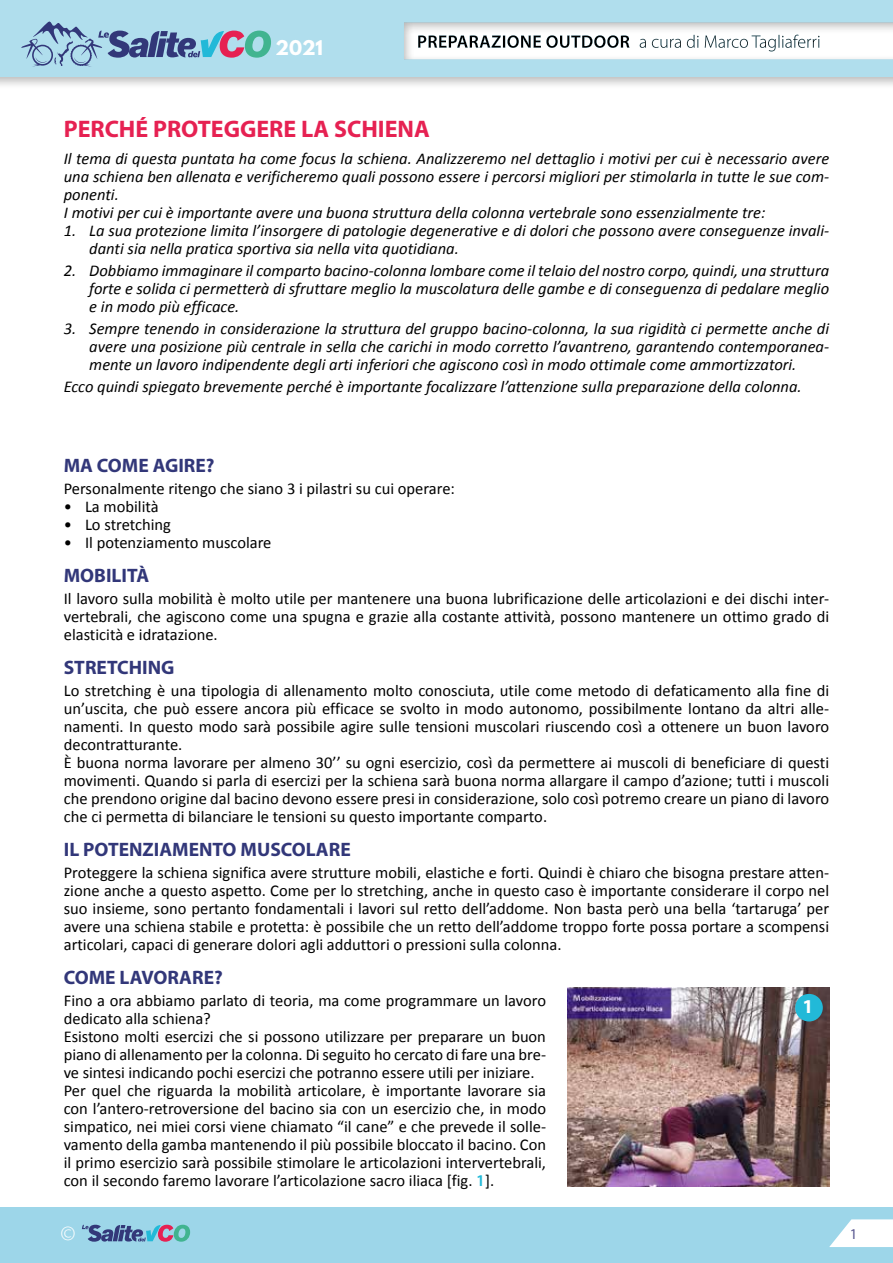
<style>
.page{position:relative;width:893px;height:1263px;background:#fff}
.page>*{position:absolute;margin:0;border:0;box-sizing:border-box;transform-origin:0 0}
.t1{font:700 24px "Myriad Pro";color:#e62152}
.t2{font:300 22.35px "Myriad Pro";color:#fff}
.t3{font:700 19.65px "Myriad Pro";color:#fff}
.t4{font:700 19.5px "Myriad Pro";color:#323779}
.t5{font:700 18px "League Spartan";color:#fff}
.t6{font:16.5px/18px "Calibri";color:#000;text-align:justify}
.t7{font:italic 16.5px/18px "Calibri";color:#000}
.t8{font:15px "Myriad Pro";color:#57558f}
.s1{font-family:"Myriad Pro";font-weight:600;color:#22b9d8}
</style>
<div class="page">
<div style="left:0;top:0;width:893px;height:89px;background:#000;opacity:.25"></div>
<div style="left:0;top:0;width:893px;height:77px;background:#b0deed"></div>
<div style="left:0;top:1208px;width:893px;height:55px;background:#9dd6e9"></div>
<svg style="left:21px;top:21px;width:250px;height:46px"></svg>
<svg style="left:82px;top:1225px;width:108px;height:17px"></svg>
<svg style="left:829px;top:1219px;width:64px;height:28px"></svg>
<div style="left:404px;top:21px;width:489px;height:39px;background:#000;opacity:.3"></div>
<img style="left:567px;top:988px;width:262px;height:198px">
<div style="left:795px;top:994px;width:28px;height:27px;background:#22b9d8;border-radius:50%"></div>
<p class="t5" style="left:275px;top:33px;width:49px">2021</p>
<h1 class="t1" style="left:64px;top:113px;width:368px">PERCHÉ PROTEGGERE LA SCHIENA</h1>
<p class="t7" style="left:64px;top:148px;width:767px">Il tema di questa puntata ha come focus la schiena. Analizzeremo nel dettaglio i motivi per cui è necessario avere una schiena ben allenata e verificheremo quali possono essere i percorsi migliori per stimolarla in tutte le sue com&shy;ponenti.<br>I motivi per cui è importante avere una buona struttura della colonna vertebrale sono essenzialmente tre:</p>
<p class="t7" style="left:89px;top:220px;width:741px;text-indent:-26px">1. La sua protezione limita l’insorgere di patologie degenerative e di dolori che possono avere conseguenze invali&shy;danti sia nella pratica sportiva sia nella vita quotidiana.</p>
<p class="t7" style="left:89px;top:261px;width:741px;text-align:justify;text-indent:-26px">2. Dobbiamo immaginare il comparto bacino-colonna lombare come il telaio del nostro corpo, quindi, una struttura forte e solida ci permetterà di sfruttare meglio la muscolatura delle gambe e di conseguenza di pedalare meglio e in modo più efficace.</p>
<p class="t7" style="left:89px;top:319px;width:741px;text-align:justify;text-indent:-26px">3. Sempre tenendo in considerazione la struttura del gruppo bacino-colonna, la sua rigidità ci permette anche di avere una posizione più centrale in sella che carichi in modo corretto l’avantreno, garantendo contemporanea&shy;mente un lavoro indipendente degli arti inferiori che agiscono così in modo ottimale come ammortizzatori.</p>
<p class="t7" style="left:64px;top:377px;width:739px">Ecco quindi spiegato brevemente perché è importante focalizzare l’attenzione sulla preparazione della colonna.</p>
<p class="t4" style="left:64px;top:452px;width:152px">MA COME AGIRE?</p>
<p class="t6" style="left:64px;top:480px;width:393px">Personalmente ritengo che siano 3 i pilastri su cui operare:</p>
<p class="t6" style="left:64px;top:498px;width:96px">• La mobilità</p>
<p class="t6" style="left:64px;top:516px;width:109px">• Lo stretching</p>
<p class="t6" style="left:64px;top:534px;width:209px">• Il potenziamento muscolare</p>
<p class="t4" style="left:64px;top:562px;width:87px">MOBILITÀ</p>
<p class="t6" style="left:64px;top:590px;width:767px">Il lavoro sulla mobilità è molto utile per mantenere una buona lubrificazione delle articolazioni e dei dischi inter&shy;vertebrali, che agiscono come una spugna e grazie alla costante attività, possono mantenere un ottimo grado di elasticità e idratazione.</p>
<p class="t4" style="left:64px;top:654px;width:112px">STRETCHING</p>
<p class="t6" style="left:64px;top:682px;width:767px;text-align:left">Lo stretching è una tipologia di allenamento molto conosciuta, utile come metodo di defaticamento alla fine di un’uscita, che può essere ancora più efficace se svolto in modo autonomo, possibilmente lontano da altri alle&shy;namenti. In questo modo sarà possibile agire sulle tensioni muscolari riuscendo così a ottenere un buon lavoro decontratturante.<br>È buona norma lavorare per almeno 30’’ su ogni esercizio, così da permettere ai muscoli di beneficiare di questi movimenti. Quando si parla di esercizi per la schiena sarà buona norma allargare il campo d’azione; tutti i muscoli che prendono origine dal bacino devono essere presi in considerazione, solo così potremo creare un piano di lavoro che ci permetta di bilanciare le tensioni su questo importante comparto.</p>
<p class="t4" style="left:64px;top:836px;width:288px">IL POTENZIAMENTO MUSCOLARE</p>
<p class="t6" style="left:64px;top:864px;width:767px">Proteggere la schiena significa avere strutture mobili, elastiche e forti. Quindi è chiaro che bisogna prestare atten&shy;zione anche a questo aspetto. Come per lo stretching, anche in questo caso è importante considerare il corpo nel suo insieme, sono pertanto fondamentali i lavori sul retto dell’addome. Non basta però una bella ‘tartaruga’ per avere una schiena stabile e protetta: è possibile che un retto dell’addome troppo forte possa portare a scompensi articolari, capaci di generare dolori agli adduttori o pressioni sulla colonna.</p>
<p class="t4" style="left:64px;top:964px;width:160px">COME LAVORARE?</p>
<p class="t6" style="left:64px;top:992px;width:484px;text-align:left">Fino a ora abbiamo parlato di teoria, ma come programmare un lavoro dedicato alla schiena?<br>Esistono molti esercizi che si possono utilizzare per preparare un buon piano di allenamento per la colonna. Di seguito ho cercato di fare una bre&shy;ve sintesi indicando pochi esercizi che potranno essere utili per iniziare.<br>Per quel che riguarda la mobilità articolare, è importante lavorare sia con l’antero-retroversione del bacino sia con un esercizio che, in modo simpatico, nei miei corsi viene chiamato “il cane” e che prevede il solle&shy;vamento della gamba mantenendo il più possibile bloccato il bacino. Con il primo esercizio sarà possibile stimolare le articolazioni intervertebrali, con il secondo faremo lavorare l’articolazione sacro iliaca [fig. <span class="s1">1</span>].</p>
<p class="t3" style="left:803px;top:994px;width:12px">1</p>
<h2 class="t2" style="left:61px;top:1222px;width:17px">©</h2>
<p class="t8" style="left:850px;top:1225px;width:9px">1</p>
</div>
